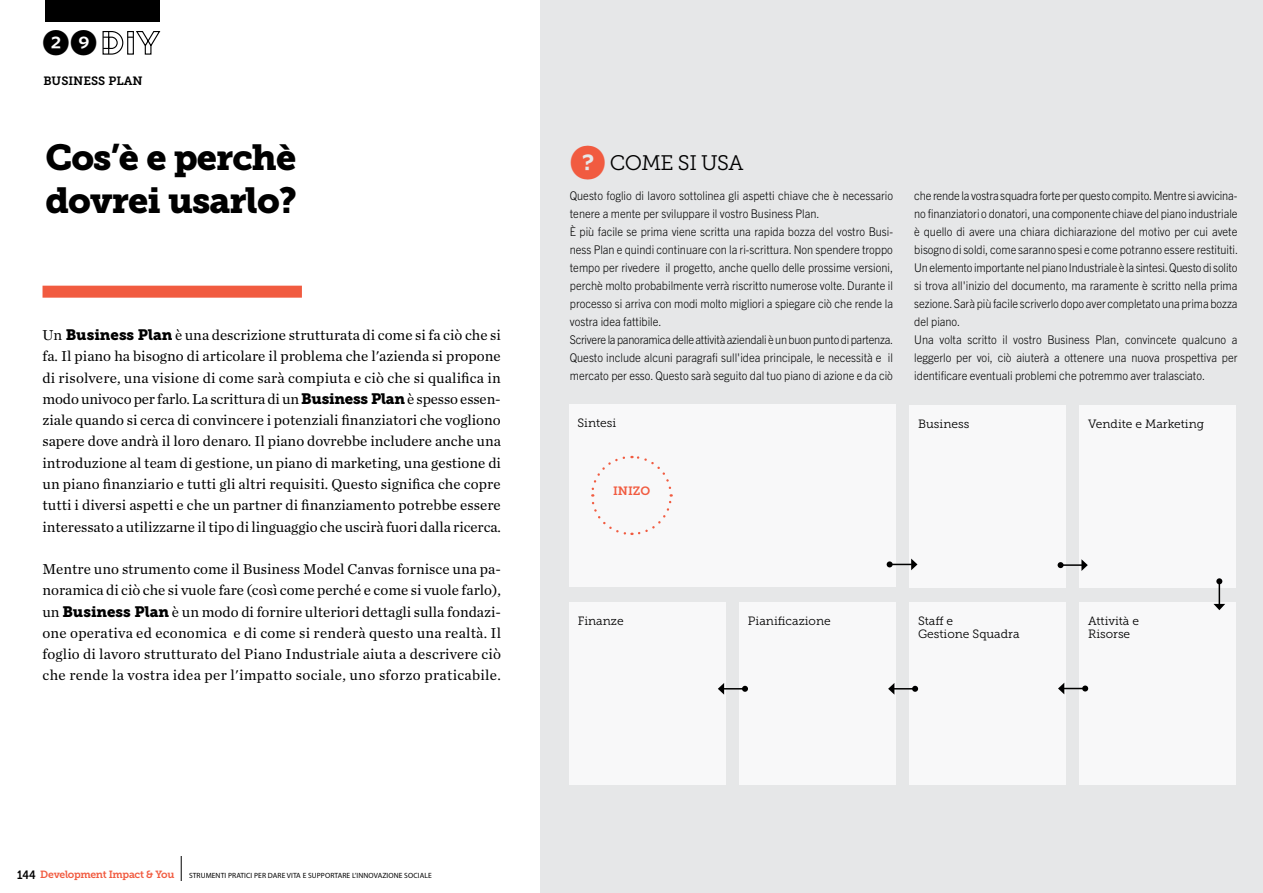
<style>
.page{position:relative;width:1263px;height:893px;background:#fff}
.page>*{position:absolute;margin:0;border:0;box-sizing:border-box;transform-origin:0 0}
.t1{font:36px/42.5px "Museo Slab 900";color:#000}
.t2{font:27px "Whitney Index Black Round Bd";color:#000}
.t3{font:21px "Museo Slab 300";letter-spacing:-.025em;color:#000}
.t4{font:15px/21.3px "Chronicle Text G1";letter-spacing:.005em;color:#000;text-align:justify}
.t5{font:300 12px/18px "Trade Gothic Next LT Pro";color:#000;scale:.92 1}
.t6{font:12px/13.5px "Museo Slab 300";color:#000}
.t7{font:12px "Museo Slab 700";color:#000}
.t8{font:12px "Museo Slab 700";color:#f15b40}
.t9{font:12px "Museo Slab 700";color:#000;scale:.9 1}
.t10{font:10.35px "Museo Slab 700";letter-spacing:-.035em;color:#f15b40}
.t11{font:7.5px "Museo Slab 500";letter-spacing:.01em;color:#000}
.s1{font-family:"Museo Slab 900"}
.s2{font-family:"Museo Slab 700";font-size:10.35px}
.s3{font-family:"Whitney Index Black Round Bd";font-size:36px;color:#f15b40}
</style>
<div class="page">
<div style="left:540px;top:0;width:723px;height:893px;background:#e6e7e8"></div>
<svg style="left:102px;top:31px;width:59px;height:24px"></svg>
<div style="left:45px;top:0;width:115px;height:21px;background:#000"></div>
<div style="left:1080px;top:602px;width:156px;height:182px;background:#f8f8f9"></div>
<div style="left:739px;top:602px;width:157px;height:182px;background:#f8f8f9"></div>
<div style="left:569px;top:602px;width:157px;height:182px;background:#f8f8f9"></div>
<div style="left:909px;top:602px;width:157px;height:182px;background:#f8f8f9"></div>
<div style="left:1080px;top:405px;width:156px;height:182px;background:#f8f8f9"></div>
<div style="left:909px;top:405px;width:157px;height:182px;background:#f8f8f9"></div>
<div style="left:569px;top:404px;width:327px;height:183px;background:#f8f8f9"></div>
<svg style="left:887px;top:559px;width:30px;height:11px"></svg>
<hr style="left:1060px;top:564px;width:22px;height:2px;background:#000">
<svg style="left:1057px;top:562px;width:6px;height:6px"></svg>
<svg style="left:1081px;top:559px;width:7px;height:12px"></svg>
<svg style="left:1058px;top:683px;width:30px;height:11px"></svg>
<svg style="left:888px;top:683px;width:30px;height:12px"></svg>
<svg style="left:718px;top:683px;width:30px;height:12px"></svg>
<hr style="left:1218px;top:581px;width:2px;height:24px;background:#000">
<svg style="left:1216px;top:578px;width:6px;height:6px"></svg>
<svg style="left:1213px;top:604px;width:12px;height:6px"></svg>
<svg style="left:591px;top:455px;width:82px;height:80px"></svg>
<div style="left:43px;top:286px;width:259px;height:12px;background:#f15b40"></div>
<svg style="left:181px;top:856px;width:1px;height:25px"></svg>
<h2 class="t2" style="left:43px;top:30px;width:56px">29</h2>
<p class="t7" style="left:43px;top:74px;width:101px">business plan</p>
<h1 class="t1" style="left:45px;top:137px;width:253px">Cos’è e perchè dovrei usarlo?</h1>
<p class="t4" style="left:43px;top:324px;width:460px">Un <span class="s1">Business Plan</span> è una descrizione strutturata di come si fa ciò che si fa. Il piano ha bisogno di articolare il problema che l'azienda si propone di risolvere, una visione di come sarà compiuta e ciò che si qualifica in modo univoco per farlo. La scrittura di un <span class="s1">Business Plan</span> è spesso essen&shy;ziale quando si cerca di convincere i potenziali finanziatori che vogliono sapere dove andrà il loro denaro. Il piano dovrebbe includere anche una introduzione al team di gestione, un piano di marketing, una gestione di un piano finanziario e tutti gli altri requisiti. Questo significa che copre tutti i diversi aspetti e che un partner di finanziamento potrebbe essere interessato a utilizzarne il tipo di linguaggio che uscirà fuori dalla ricerca.</p>
<p class="t4" style="left:43px;top:558px;width:460px">Mentre uno strumento come il Business Model Canvas fornisce una pa&shy;noramica di ciò che si vuole fare (così come perché e come si vuole farlo), un <span class="s1">Business Plan</span> è un modo di fornire ulteriori dettagli sulla fondazi&shy;one operativa ed economica e di come si renderà questo una realtà. Il foglio di lavoro strutturato del Piano Industriale aiuta a descrivere ciò che rende la vostra idea per l'impatto sociale, uno sforzo praticabile.</p>
<p class="t11" style="left:2px;top:635px;width:321px">ER DARE VITA E SUPPORTARE L’INNOVAZIONE SOCIALE <span class="s2">Development Impact &amp; You</span></p>
<h3 class="t3" style="left:570px;top:151px;width:175px"><span class="s3">?</span> come si usa</h3>
<p class="t5" style="left:570px;top:186px;width:353px">Questo foglio di lavoro sottolinea gli aspetti chiave che è necessario tenere a mente per sviluppare il vostro Business Plan.<br>È più facile se prima viene scritta una rapida bozza del vostro Busi&shy;ness Plan e quindi continuare con la ri-scrittura. Non spendere troppo tempo per rivedere il progetto, anche quello delle prossime versioni, perchè molto probabilmente verrà riscritto numerose volte. Durante il processo si arriva con modi molto migliori a spiegare ciò che rende la vostra idea fattibile.<br>Scrivere la panoramica delle attività aziendali è un buon punto di partenza.<br>Questo include alcuni paragrafi sull'idea principale, le necessità e il mercato per esso. Questo sarà seguito dal tuo piano di azione e da ciò</p>
<p class="t5" style="left:914px;top:186px;width:354px">che rende la vostra squadra forte per questo compito. Mentre si avvicina&shy;no finanziatori o donatori, una componente chiave del piano industriale è quello di avere una chiara dichiarazione del motivo per cui avete bisogno di soldi, come saranno spesi e come potranno essere restituiti.<br>U n elemento importante nel piano Industriale è la sintesi. Questo di solito si trova all'inizio del documento, ma raramente è scritto nella prima sezione. Sarà più facile scriverlo dopo aver completato una prima bozza del piano.<br>U na volta scritto il vostro Business Plan, convincete qualcuno a leggerlo per voi, ciò aiuterà a ottenere una nuova prospettiva per identificare eventuali problemi che potremmo aver tralasciato.</p>
<p class="t6" style="left:577px;top:416px;width:40px">Sintesi</p>
<p class="t6" style="left:918px;top:417px;width:53px">Business</p>
<p class="t6" style="left:1088px;top:417px;width:117px">Vendite e Marketing</p>
<p class="t8" style="left:613px;top:484px;width:39px">inizo</p>
<p class="t6" style="left:578px;top:614px;width:47px">Finanze</p>
<p class="t6" style="left:748px;top:614px;width:84px">Pianificazione</p>
<p class="t6" style="left:918px;top:614px;width:103px">Staff e<br>Gestione Squadra</p>
<p class="t6" style="left:1088px;top:614px;width:52px">Attività e<br>Risorse</p>
<p class="t9" style="left:17px;top:868px;width:22px">144</p>
<p class="t10" style="left:40px;top:869px;width:136px">Development Impact &amp; You</p>
<p class="t11" style="left:189px;top:871px;width:244px">STRUMENTI PRATICI PER DARE VITA E SUPPORTARE L’INNOVAZIONE SOCIALE</p>
</div>
